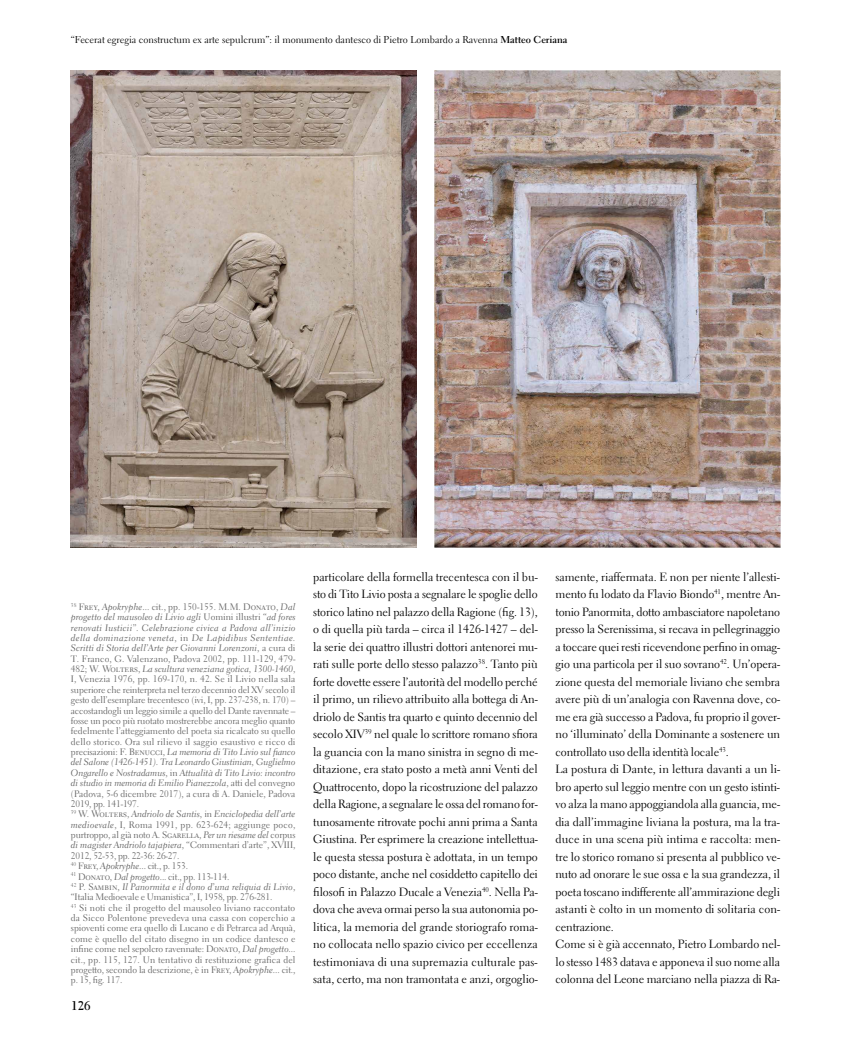
<style>
.page{position:relative;width:851px;height:1063px;background:#fff}
.page>*{position:absolute;margin:0;border:0;box-sizing:border-box;transform-origin:0 0}
.t1{font:700 12.5px "Electra LT Std";color:#000}
.t2{font:11.88px/17.5px "Electra LT Std";letter-spacing:-.005em;color:#000;text-align:justify}
.t3{font:10px "Electra LT Std";color:#000}
.t4{font:9.38px/10.4px "Electra LT Std";letter-spacing:-.01em;color:#636363}
.t5{font:9.38px/10.4px "Electra LT Std Cursive";color:#636363;text-align:justify}
.t6{font:9.38px "Electra LT Std";letter-spacing:.01em;color:#636363}
.s1{font-weight:700}
.s2{font-family:"Electra LT Std Cursive"}
.s3{font-family:"Electra LT Std"}
</style>
<div class="page">
<img style="left:434px;top:71px;width:346px;height:476px">
<img style="left:71px;top:71px;width:345px;height:476px">
<p class="t3" style="left:71px;top:33px;width:498px">“Fecerat egregia constructum ex arte sepulcrum”: il monumento dantesco di Pietro Lombardo a Ravenna <span class="s1">Matteo Ceriana</span></p>
<p class="t4" style="left:71px;top:601px;width:226px"><sup>38</sup> Frey, <span class="s2">Apokryphe</span>... cit., pp. 150-155. M.M. Donato, <span class="s2">Dal</span></p>
<p class="t5" style="left:71px;top:612px;width:226px">progetto del mausoleo di Livio agli <span class="s3">Uomini illustri</span> “ad fores renovati Iusticii”. Celebrazione civica a Padova all’inizio della dominazione veneta<span class="s3">, in</span> De Lapidibus Sententiae.<br>Scritti di Storia dell’Arte per Giovanni Lorenzoni<span class="s3">, a cura di</span></p>
<p class="t6" style="left:71px;top:653px;width:226px">T. Franco, G. Valenzano, Padova 2002, pp. 111-129, 479-</p>
<p class="t5" style="left:71px;top:664px;width:226px"><span class="s3">482; W. Wolters,</span> La scultura veneziana gotica, 1300-1460<span class="s3">,</span></p>
<p class="t4" style="left:71px;top:674px;width:226px;text-align:justify">I, Venezia 1976, pp. 169-170, n. 42. Se il Livio nella sala superiore che reinterpreta nel terzo decennio del XV secolo il gesto dell’esemplare trecentesco (ivi, I, pp. 237-238, n. 170) – accostandogli un leggio simile a quello del Dante ravennate – fosse un poco più ruotato mostrerebbe ancora meglio quanto fedelmente l’atteggiamento del poeta sia ricalcato su quello dello storico. Ora sul rilievo il saggio esaustivo e ricco di</p>
<p class="t5" style="left:71px;top:747px;width:226px"><span class="s3">precisazioni: F. Benucci,</span> La memoria di Tito Livio sul fianco del Salone (1426-1451). Tra Leonardo Giustinian, Guglielmo Ongarello e Nostradamus<span class="s3">, in</span> Attualità di Tito Livio: incontro di studio in memoria di Emilio Pianezzola<span class="s3">, atti del convegno</span></p>
<p class="t4" style="left:71px;top:788px;width:226px">(Padova, 5-6 dicembre 2017), a cura di A. Daniele, Padova<br>2019, pp. 141-197.</p>
<p class="t5" style="left:71px;top:809px;width:226px"><sup>39</sup> <span class="s3">W. Wolters,</span> Andriolo de Santis<span class="s3">, in</span> Enciclopedia dell’arte</p>
<p class="t4" style="left:71px;top:819px;width:226px"><span class="s2">medioevale</span>, I, Roma 1991, pp. 623-624; aggiunge poco, purtroppo, al già noto A. Sgarella, <span class="s2">Per un riesame del</span> corpus</p>
<p class="t5" style="left:71px;top:840px;width:226px">di magister Andriolo tajapiera<span class="s3">, “Commentari d’arte”, XVIII,</span></p>
<p class="t4" style="left:71px;top:850px;width:160px">2012, 52-53, pp. 22-36: 26-27.<br><sup>40</sup> Frey, <span class="s2">Apokryphe</span>... cit., p. 153.<br><sup>41</sup> Donato, <span class="s2">Dal progetto</span>... cit., pp. 113-114.</p>
<p class="t5" style="left:71px;top:882px;width:226px"><sup>42</sup> <span class="s3">P. Sambin,</span> Il Panormita e il dono d’una reliquia di Livio<span class="s3">,</span></p>
<p class="t4" style="left:71px;top:892px;width:226px">“Italia Medioevale e Umanistica”, I, 1958, pp. 276-281.<br><sup>43</sup> Si noti che il progetto del mausoleo liviano raccontato da Sicco Polentone prevedeva una cassa con coperchio a spioventi come era quello di Lucano e di Petrarca ad Arquà, come è quello del citato disegno in un codice dantesco e infine come nel sepolcro ravennate: Donato, <span class="s2">Dal progetto</span>... cit., pp. 115, 127. Un tentativo di restituzione grafica del progetto, secondo la descrizione, è in Frey, <span class="s2">Apokryphe</span>... cit., p. 15, fig. 117.</p>
<p class="t1" style="left:71px;top:998px;width:21px">126</p>
<p class="t2" style="left:313px;top:568px;width:226px">particolare della formella trecentesca con il bu&shy;sto di Tito Livio posta a segnalare le spoglie dello storico latino nel palazzo della Ragione (fig. 13), o di quella più tarda – circa il 1426-1427 – del&shy;la serie dei quattro illustri dottori antenorei mu&shy;rati sulle porte dello stesso palazzo<sup>38</sup>. Tanto più forte dovette essere l’autorità del modello perché il primo, un rilievo attribuito alla bottega di An&shy;driolo de Santis tra quarto e quinto decennio del secolo XIV<sup>39</sup> nel quale lo scrittore romano sfiora la guancia con la mano sinistra in segno di me&shy;ditazione, era stato posto a metà anni Venti del Quattrocento, dopo la ricostruzione del palazzo della Ragione, a segnalare le ossa del romano for&shy;tunosamente ritrovate pochi anni prima a Santa Giustina. Per esprimere la creazione intellettua&shy;le questa stessa postura è adottata, in un tempo poco distante, anche nel cosiddetto capitello dei filosofi in Palazzo Ducale a Venezia<sup>40</sup>. Nella Pa&shy;dova che aveva ormai perso la sua autonomia po&shy;litica, la memoria del grande storiografo roma&shy;no collocata nello spazio civico per eccellenza testimoniava di una supremazia culturale pas&shy;sata, certo, ma non tramontata e anzi, orgoglio-</p>
<p class="t2" style="left:555px;top:568px;width:226px;text-align:left">samente, riaffermata. E non per niente l’allesti&shy;mento fu lodato da Flavio Biondo<sup>41</sup>, mentre An&shy;tonio Panormita, dotto ambasciatore napoletano presso la Serenissima, si recava in pellegrinaggio a toccare quei resti ricevendone perfino in omag&shy;gio una particola per il suo sovrano<sup>42</sup>. Un’opera&shy;zione questa del memoriale liviano che sembra avere più di un’analogia con Ravenna dove, co&shy;me era già successo a Padova, fu proprio il gover&shy;no ‘illuminato’ della Dominante a sostenere un controllato uso della identità locale<sup>43</sup>.<br>La postura di Dante, in lettura davanti a un li&shy;bro aperto sul leggio mentre con un gesto istinti&shy;vo alza la mano appoggiandola alla guancia, me&shy;dia dall’immagine liviana la postura, ma la tra&shy;duce in una scena più intima e raccolta: men&shy;tre lo storico romano si presenta al pubblico ve&shy;nuto ad onorare le sue ossa e la sua grandezza, il poeta toscano indifferente all’ammirazione degli astanti è colto in un momento di solitaria con&shy;centrazione.<br>Come si è già accennato, Pietro Lombardo nel&shy;lo stesso 1483 datava e apponeva il suo nome alla colonna del Leone marciano nella piazza di Ra-</p>
</div>
